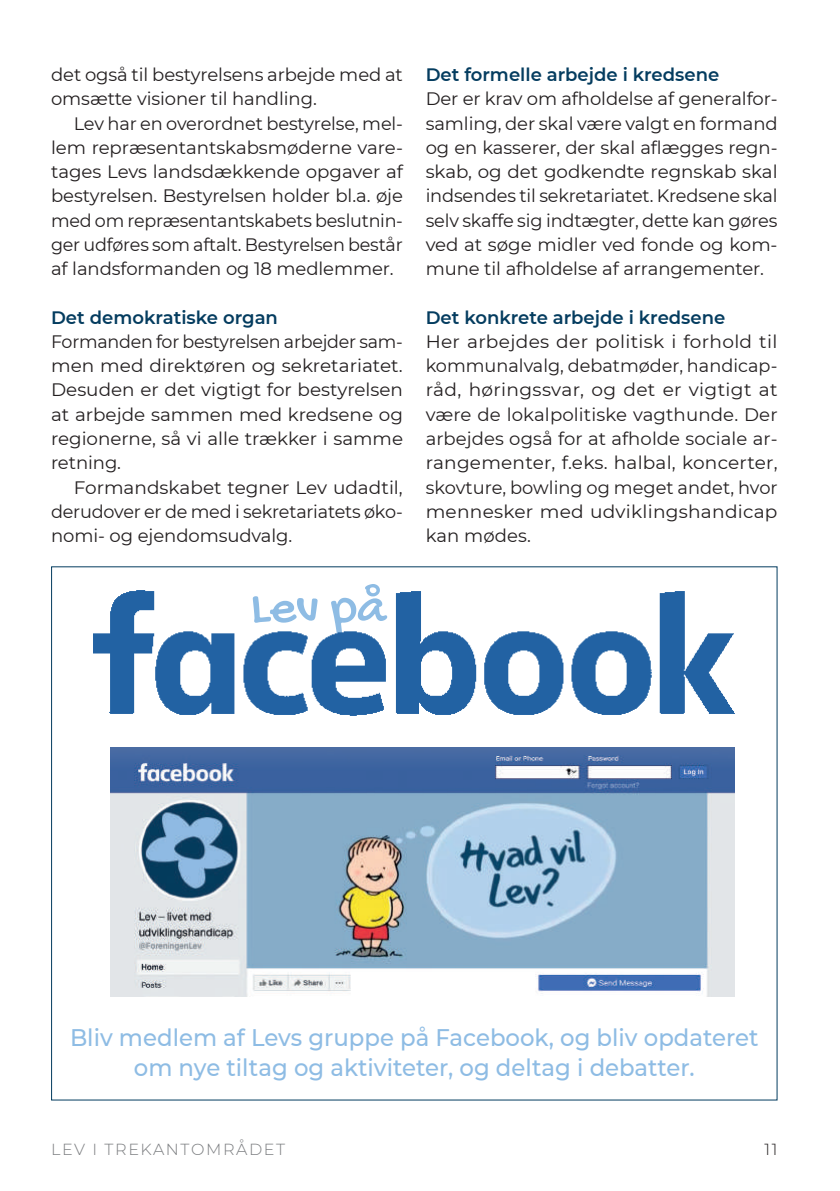
<style>
.page{position:relative;width:840px;height:1191px;background:#fff}
.page>*{position:absolute;margin:0;border:0;box-sizing:border-box;transform-origin:0 0}
.t1{font:52px "Gochi Hand";color:#8ebce4}
.t2{font:500 24px/30px "Montserrat";color:#8ebce4;text-align:center;scale:.95 1}
.t3{font:18px/24.2px "Montserrat";color:#231f20;text-align:justify}
.t4{font:600 18px "Montserrat";color:#043c5f}
.t5{font:300 16px "Montserrat";letter-spacing:.1em;color:#7a7c7f}
.t6{font:300 16px "Montserrat";color:#231f20}
</style>
<div class="page">
<img style="left:93px;top:590px;width:642px;height:126px">
<img style="left:111px;top:747px;width:623px;height:249px">
<p class="t3" style="left:51px;top:62px;width:353px">det også til bestyrelsens arbejde med at omsætte visioner til handling.</p>
<p class="t3" style="left:51px;top:110px;width:353px;text-indent:23px">Lev har en overordnet bestyrelse, mel&shy;lem repræsentantskabsmøderne vare&shy;tages Levs landsdækkende opgaver af bestyrelsen. Bestyrelsen holder bl.a. øje med om repræsentantskabets beslutnin&shy;ger udføres som aftalt. Bestyrelsen består af landsformanden og 18 medlemmer.</p>
<p class="t4" style="left:51px;top:304px;width:228px">Det demokratiske organ</p>
<p class="t3" style="left:51px;top:329px;width:353px">Formanden for bestyrelsen arbejder sam&shy;men med direktøren og sekretariatet.<br>Desuden er det vigtigt for bestyrelsen at arbejde sammen med kredsene og regionerne, så vi alle trækker i samme retning.</p>
<p class="t3" style="left:51px;top:474px;width:353px;text-indent:23px">Formandskabet tegner Lev udadtil, derudover er de med i sekretariatets øko&shy;nomi- og ejendomsudvalg.</p>
<h1 class="t1" style="left:250px;top:580px;width:137px">Lev på</h1>
<p class="t4" style="left:425px;top:62px;width:295px">Det formelle arbejde i kredsene</p>
<p class="t3" style="left:425px;top:86px;width:353px">Der er krav om afholdelse af generalfor&shy;samling, der skal være valgt en formand og en kasserer, der skal aflægges regn&shy;skab, og det godkendte regnskab skal indsendes til sekretariatet. Kredsene skal selv skaffe sig indtægter, dette kan gøres ved at søge midler ved fonde og kom&shy;mune til afholdelse af arrangementer.</p>
<p class="t4" style="left:425px;top:304px;width:301px">Det konkrete arbejde i kredsene</p>
<p class="t3" style="left:425px;top:329px;width:353px;text-align:left">Her arbejdes der politisk i forhold til kommunalvalg, debatmøder, handicap&shy;råd, høringssvar, og det er vigtigt at være de lokalpolitiske vagthunde. Der arbejdes også for at afholde sociale ar&shy;rangementer, f.eks. halbal, koncerter, skovture, bowling og meget andet, hvor mennesker med udviklingshandicap kan mødes.</p>
<h2 class="t2" style="left:70px;top:1021px;width:726px">Bliv medlem af Levs gruppe på Facebook, og bliv opdateret om nye tiltag og aktiviteter, og deltag i debatter.</h2>
<p class="t5" style="left:51px;top:1138px;width:235px">LEV I TREKANTOMRÅDET</p>
<p class="t6" style="left:764px;top:1138px;width:14px">11</p>
</div>
